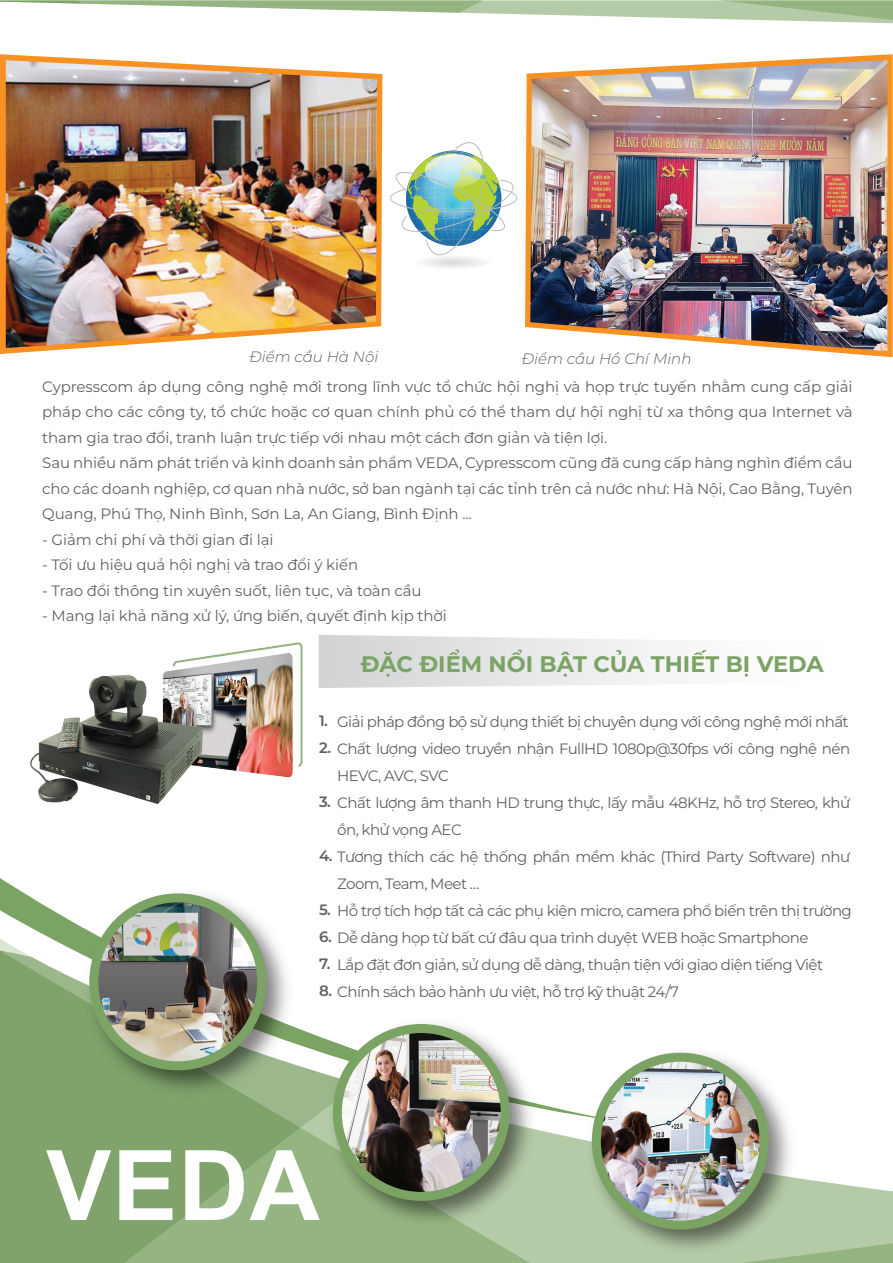
<style>
.page{position:relative;width:893px;height:1263px;background:#fff}
.page>*{position:absolute;margin:0;border:0;box-sizing:border-box;transform-origin:0 0}
.t1{font:700 97.5px "Arial";color:#fff}
.t2{font:700 22.5px "Montserrat";color:#7ba363}
.t3{font:15px/25.5px "Montserrat";letter-spacing:-.02em;color:#606160}
.t4{font:15px/27px "Montserrat";letter-spacing:-.04em;color:#606160}
.t5{font:italic 300 15px "Montserrat";color:#606160}
.t6{font:600 15px "Montserrat";color:#606160}
.s1{font-weight:600}
</style>
<div class="page">
<svg style="left:802px;top:1178px;width:91px;height:85px;background:#b5cba9"></svg>
<svg style="left:418px;top:1131px;width:161px;height:132px;background:#acc49d"></svg>
<svg style="left:0;top:1124px;width:418px;height:139px;background:#86a973"></svg>
<svg style="left:0;top:878px;width:579px;height:246px"></svg>
<svg style="left:0;top:54px;width:382px;height:300px"></svg>
<img style="left:6px;top:60px;width:371px;height:288px">
<svg style="left:525px;top:54px;width:368px;height:303px"></svg>
<img style="left:530px;top:60px;width:357px;height:291px">
<svg style="left:319px;top:635px;width:352px;height:53px"></svg>
<img style="left:77px;top:881px;width:222px;height:222px">
<img style="left:94px;top:898px;width:168px;height:167px">
<div style="left:89px;top:893px;width:177px;height:177px;border:9px solid #7ba363;border-radius:50%"></div>
<img style="left:321px;top:1012px;width:222px;height:222px">
<img style="left:337px;top:1028px;width:168px;height:168px;border-radius:84px">
<div style="left:333px;top:1024px;width:177px;height:177px;border:9px solid #7ba363;border-radius:50%"></div>
<img style="left:579px;top:1052px;width:223px;height:211px">
<img style="left:596px;top:1057px;width:168px;height:168px;border-radius:84px">
<div style="left:592px;top:1053px;width:177px;height:176px;border:9px solid #7ba363;border-radius:50%"></div>
<svg style="left:414px;top:254px;width:79px;height:15px"></svg>
<img style="left:390px;top:142px;width:127px;height:116px">
<img style="left:30px;top:637px;width:294px;height:167px">
<svg style="left:0;top:0;width:893px;height:23px"></svg>
<p class="t5" style="left:249px;top:347px;width:130px">Điểm cầu Hà Nội</p>
<p class="t5" style="left:522px;top:348px;width:171px">Điểm cầu Hồ Chí Minh</p>
<p class="t3" style="left:42px;top:373px;width:812px">Cypresscom áp dụng công nghệ mới trong lĩnh vực tổ chức hội nghị và họp trực tuyến nhằm cung cấp giải pháp cho các công ty, tổ chức hoặc cơ quan chính phủ có thể tham dự hội nghị từ xa thông qua Internet và tham gia trao đổi, tranh luận trực tiếp với nhau một cách đơn giản và tiện lợi.<br>Sau nhiều năm phát triển và kinh doanh sản phẩm VEDA, Cypresscom cũng đã cung cấp hàng nghìn điểm cầu cho các doanh nghiệp, cơ quan nhà nước, sở ban ngành tại các tỉnh trên cả nước như: Hà Nội, Cao Bằng, Tuyên Quang, Phú Thọ, Ninh Bình, Sơn La, An Giang, Bình Định ...</p>
<p class="t3" style="left:42px;top:526px;width:233px">- Giảm chi phí và thời gian đi lại</p>
<p class="t3" style="left:42px;top:552px;width:317px">- Tối ưu hiệu quả hội nghị và trao đổi ý kiến</p>
<p class="t3" style="left:42px;top:577px;width:381px">- Trao đổi thông tin xuyên suốt, liên tục, và toàn cầu</p>
<p class="t3" style="left:42px;top:603px;width:406px">- Mang lại khả năng xử lý, ứng biến, quyết định kịp thời</p>
<h2 class="t2" style="left:361px;top:648px;width:464px">ĐẶC ĐIỂM NỔI BẬT CỦA THIẾT BỊ VEDA</h2>
<p class="t4" style="left:337px;top:707px;width:513px">Giải pháp đồng bộ sử dụng thiết bị chuyên dụng với công nghệ mới nhất</p>
<p class="t4" style="left:337px;top:734px;width:514px;text-indent:-18px"><span class="s1">2.</span> Chất lượng video truyền nhận FullHD 1080p@30fps với công nghệ nén<br>HEVC, AVC, SVC</p>
<p class="t4" style="left:337px;top:788px;width:514px;text-indent:-18px"><span class="s1">3.</span> Chất lượng âm thanh HD trung thực, lấy mẫu 48KHz, hỗ trợ Stereo, khử ồn, khử vọng AEC</p>
<p class="t4" style="left:337px;top:842px;width:514px;text-indent:-18px"><span class="s1">4.</span> Tương thích các hệ thống phần mềm khác (Third Party Software) như<br>Zoom, Team, Meet …</p>
<p class="t4" style="left:319px;top:896px;width:534px"><span class="s1">5.</span> Hỗ trợ tích hợp tất cả các phụ kiện micro, camera phổ biến trên thị trường</p>
<p class="t4" style="left:319px;top:923px;width:491px"><span class="s1">6.</span> Dễ dàng họp từ bất cứ đâu qua trình duyệt WEB hoặc Smartphone</p>
<p class="t4" style="left:319px;top:950px;width:505px"><span class="s1">7.</span> Lắp đặt đơn giản, sử dụng dễ dàng, thuận tiện với giao diện tiếng Việt</p>
<p class="t4" style="left:319px;top:977px;width:361px"><span class="s1">8.</span> Chính sách bảo hành ưu việt, hỗ trợ kỹ thuật 24/7</p>
<p class="t6" style="left:319px;top:710px;width:10px">1.</p>
<h1 class="t1" style="left:46px;top:1117px;width:275px">VEDA</h1>
</div>
